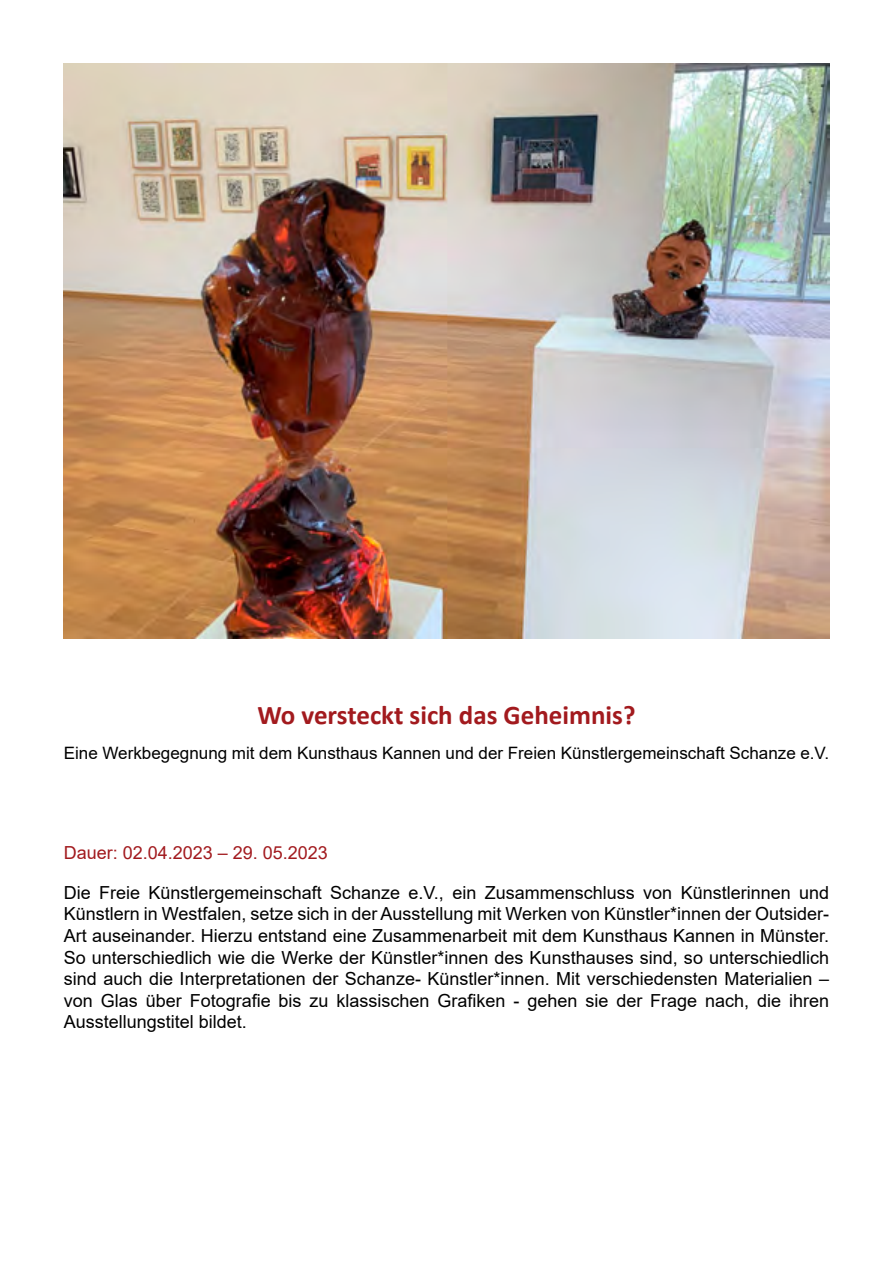
<style>
.page{position:relative;width:893px;height:1263px;background:#fff}
.page>*{position:absolute;margin:0;border:0;box-sizing:border-box;transform-origin:0 0}
.t1{font:700 27px "Calibri";color:#a21a1e}
.t2{font:18px/21.6px "Arial";color:#000;text-align:justify}
.t3{font:18px "Arial";color:#a21a1e}
.t4{font:17.1px "Arial";color:#000}
</style>
<div class="page">
<img style="left:64px;top:64px;width:765px;height:574px">
<h1 class="t1" style="left:257px;top:696px;width:379px">Wo versteckt sich das Geheimnis?</h1>
<p class="t4" style="left:64px;top:741px;width:767px">Eine Werkbegegnung mit dem Kunsthaus Kannen und der Freien Künstlergemeinschaft Schanze e.V.</p>
<p class="t3" style="left:64px;top:841px;width:266px">Dauer: 02.04.2023 – 29. 05.2023</p>
<p class="t2" style="left:64px;top:881px;width:767px">Die Freie Künstlergemeinschaft Schanze e.V., ein Zusammenschluss von Künstlerinnen und Künstlern in Westfalen, setze sich in der Ausstellung mit Werken von Künstler*innen der Outsider-Art auseinander. Hierzu entstand eine Zusammenarbeit mit dem Kunsthaus Kannen in Münster.<br>So unterschiedlich wie die Werke der Künstler*innen des Kunsthauses sind, so unterschiedlich sind auch die Interpretationen der Schanze- Künstler*innen. Mit verschiedensten Materialien – von Glas über Fotografie bis zu klassischen Grafiken - gehen sie der Frage nach, die ihren Ausstellungstitel bildet.</p>
</div>
